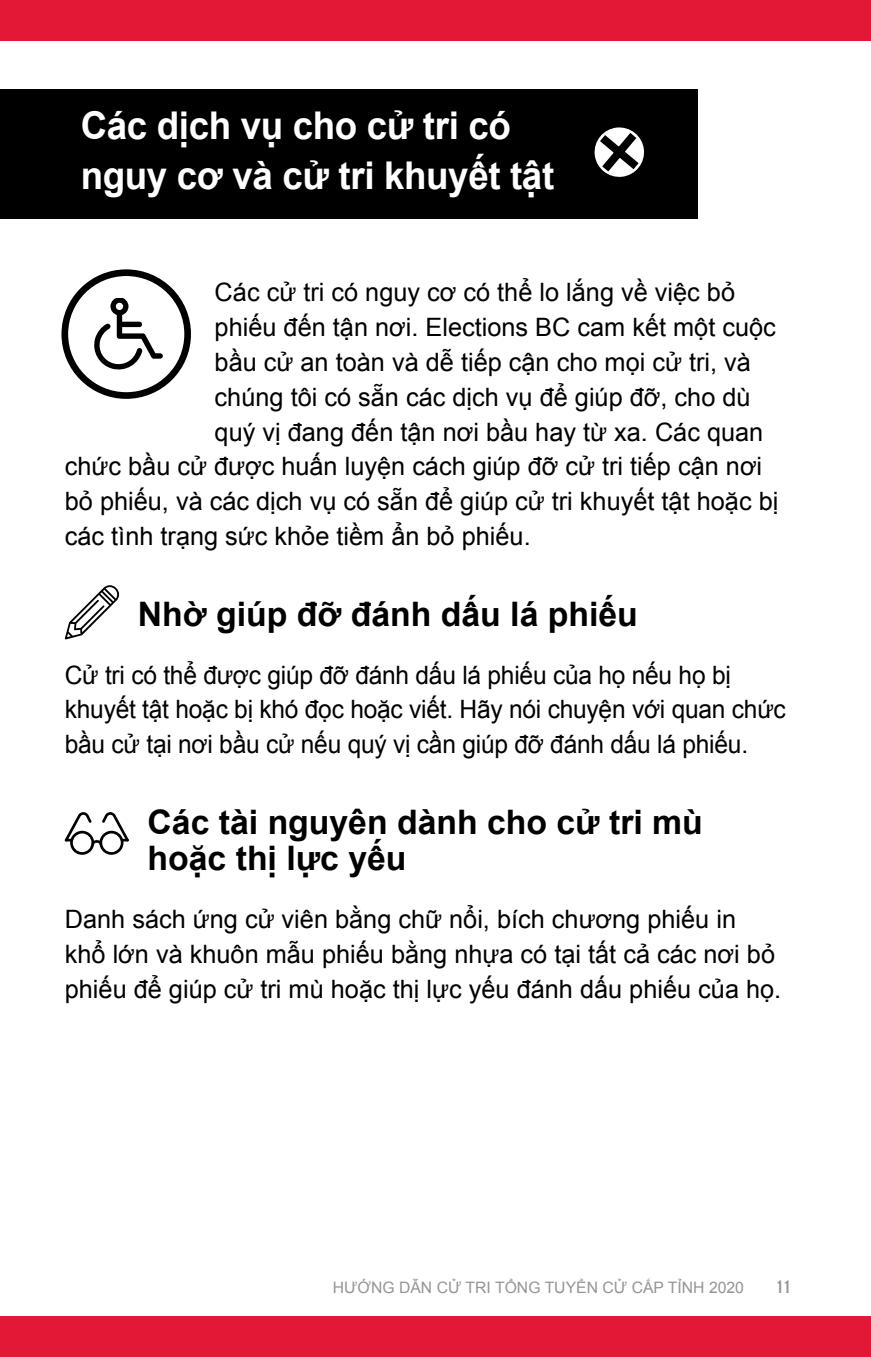
<style>
.page{position:relative;width:871px;height:1357px;background:#fff}
.page>*{position:absolute;margin:0;border:0;box-sizing:border-box;transform-origin:0 0}
.t1{font:700 38.25px/49.5px "Arial";letter-spacing:-.01em;color:#fff;scale:.96 1}
.t2{font:700 33.75px/36px "Arial";color:#000}
.t3{font:25.2px/34.9px "Arial";color:#000}
.t4{font:18px "Bebas Neue";color:#939598}
.t5{font:15.75px "Arial";color:#939598}
</style>
<div class="page">
<div style="left:0;top:0;width:871px;height:40px;background:#e31837"></div>
<div style="left:0;top:1316px;width:871px;height:41px;background:#e31837"></div>
<div style="left:0;top:89px;width:697px;height:129px;background:#000"></div>
<svg style="left:594px;top:127px;width:50px;height:50px"></svg>
<svg style="left:94px;top:298px;width:69px;height:72px"></svg>
<div style="left:61px;top:269px;width:130px;height:130px;border:7px solid #000;border-radius:50%"></div>
<svg style="left:65px;top:585px;width:54px;height:54px"></svg>
<svg style="left:65px;top:812px;width:64px;height:43px"></svg>
<h1 class="t1" style="left:81px;top:102px;width:495px">Các dịch vụ cho cử tri có nguy cơ và cử tri khuyết tật</h1>
<p class="t3" style="left:215px;top:275px;width:522px">Các cử tri có nguy cơ có thể lo lắng về việc bỏ</p>
<p class="t3" style="left:215px;top:310px;width:563px">phiếu đến tận nơi. Elections BC cam kết một cuộc</p>
<p class="t3" style="left:215px;top:345px;width:538px">bầu cử an toàn và dễ tiếp cận cho mọi cử tri, và</p>
<p class="t3" style="left:215px;top:380px;width:537px">chúng tôi có sẵn các dịch vụ để giúp đỡ, cho dù</p>
<p class="t3" style="left:215px;top:414px;width:550px">quý vị đang đến tận nơi bầu hay từ xa. Các quan</p>
<p class="t3" style="left:65px;top:449px;width:699px">chức bầu cử được huấn luyện cách giúp đỡ cử tri tiếp cận nơi</p>
<p class="t3" style="left:65px;top:484px;width:715px">bỏ phiếu, và các dịch vụ có sẵn để giúp cử tri khuyết tật hoặc bị</p>
<p class="t3" style="left:65px;top:519px;width:467px">các tình trạng sức khỏe tiềm ẩn bỏ phiếu.</p>
<h2 class="t2" style="left:138px;top:597px;width:501px">Nhờ giúp đỡ đánh dấu lá phiếu</h2>
<p class="t3" style="left:65px;top:657px;width:722px">Cử tri có thể được giúp đỡ đánh dấu lá phiếu của họ nếu họ bị khuyết tật hoặc bị khó đọc hoặc viết. Hãy nói chuyện với quan chức bầu cử tại nơi bầu cử nếu quý vị cần giúp đỡ đánh dấu lá phiếu.</p>
<h2 class="t2" style="left:148px;top:805px;width:557px">Các tài nguyên dành cho cử tri mù hoặc thị lực yếu</h2>
<p class="t3" style="left:65px;top:902px;width:718px">Danh sách ứng cử viên bằng chữ nổi, bích chương phiếu in khổ lớn và khuôn mẫu phiếu bằng nhựa có tại tất cả các nơi bỏ phiếu để giúp cử tri mù hoặc thị lực yếu đánh dấu phiếu của họ.</p>
<p class="t5" style="left:333px;top:1277px;width:413px">HƯỚNG DẪN CỬ TRI TỔNG TUYỂN CỬ CẤP TỈNH 2020</p>
<p class="t4" style="left:776px;top:1277px;width:16px">11</p>
</div>
